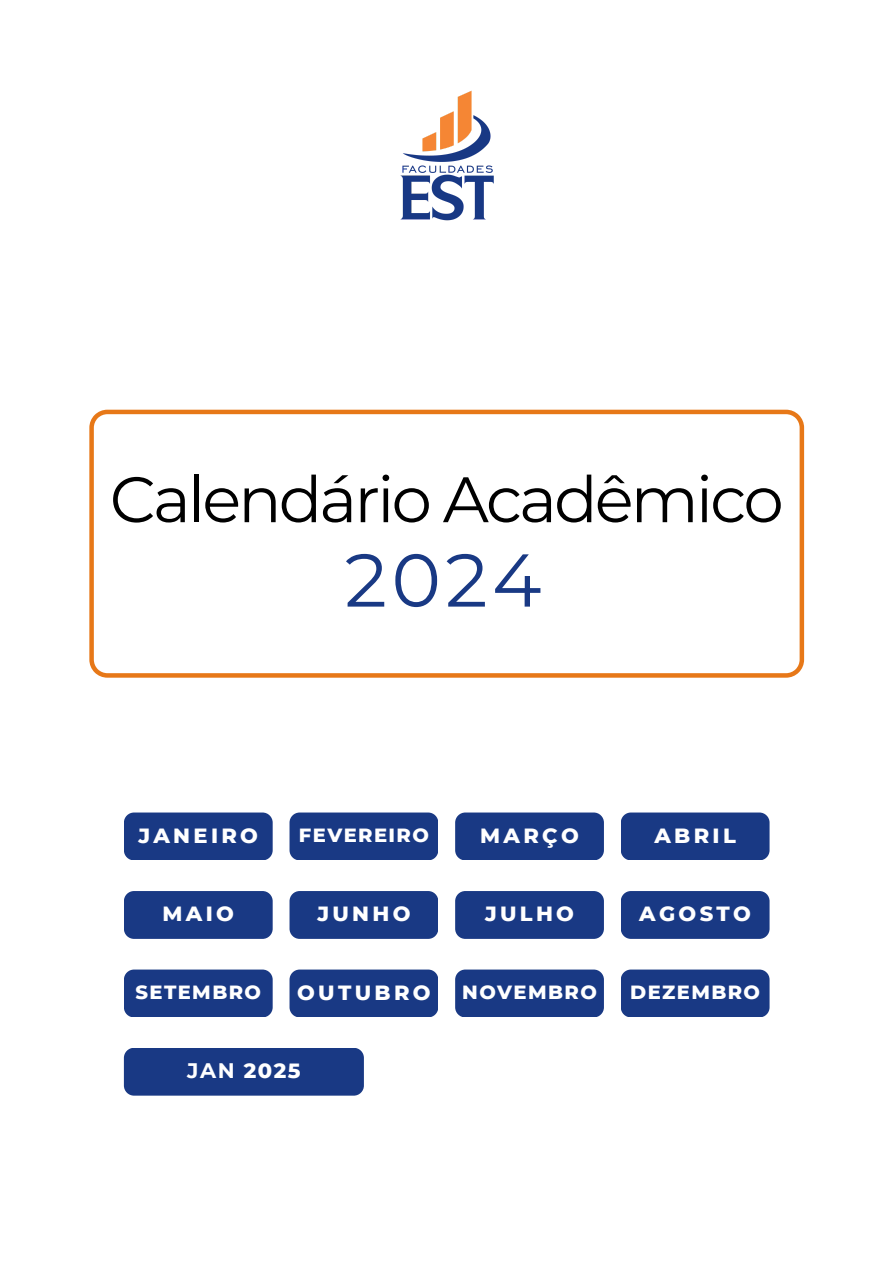
<style>
.page{position:relative;width:893px;height:1264px;background:#fff}
.page>*{position:absolute;margin:0;border:0;box-sizing:border-box;transform-origin:0 0}
.t1{font:74.55px "Montserrat";color:#193984}
.t2{font:64.2px "Montserrat";letter-spacing:-.045em;color:#000}
.t3{font:800 21px "Montserrat";letter-spacing:.16em;color:#fff}
.t4{font:800 19.5px "Montserrat";letter-spacing:.07em;color:#fff}
.s1{font-weight:700}
</style>
<div class="page">
<div style="left:124px;top:812px;width:149px;height:48px;background:#193984;border-radius:10px"></div>
<div style="left:124px;top:891px;width:149px;height:47px;background:#193984;border-radius:10px"></div>
<div style="left:124px;top:969px;width:149px;height:48px;background:#193984;border-radius:10px"></div>
<div style="left:289px;top:812px;width:149px;height:48px;background:#193984;border-radius:10px"></div>
<div style="left:289px;top:891px;width:149px;height:47px;background:#193984;border-radius:10px"></div>
<div style="left:289px;top:969px;width:149px;height:48px;background:#193984;border-radius:10px"></div>
<div style="left:455px;top:812px;width:149px;height:48px;background:#193984;border-radius:10px"></div>
<div style="left:455px;top:891px;width:149px;height:47px;background:#193984;border-radius:10px"></div>
<div style="left:455px;top:969px;width:149px;height:48px;background:#193984;border-radius:10px"></div>
<div style="left:620px;top:812px;width:149px;height:48px;background:#193984;border-radius:10px"></div>
<div style="left:620px;top:891px;width:149px;height:47px;background:#193984;border-radius:10px"></div>
<div style="left:620px;top:969px;width:149px;height:48px;background:#193984;border-radius:10px"></div>
<div style="left:124px;top:1047px;width:240px;height:48px;background:#193984;border-radius:10px"></div>
<img style="left:400px;top:90px;width:94px;height:131px">
<svg style="left:89px;top:409px;width:715px;height:268px"></svg>
<p class="t2" style="left:110px;top:460px;width:675px">Calendário Acadêmico</p>
<p class="t1" style="left:344px;top:534px;width:198px">2024</p>
<p class="t3" style="left:138px;top:822px;width:121px">JANEIRO</p>
<p class="t4" style="left:299px;top:822px;width:131px">FEVEREIRO</p>
<p class="t3" style="left:480px;top:822px;width:100px">MARÇO</p>
<p class="t3" style="left:654px;top:822px;width:83px">ABRIL</p>
<h1 class="t3" style="left:162px;top:901px;width:73px">MAIO</h1>
<p class="t3" style="left:317px;top:901px;width:95px">JUNHO</p>
<p class="t3" style="left:485px;top:901px;width:90px">JULHO</p>
<p class="t3" style="left:639px;top:901px;width:113px">AGOSTO</p>
<p class="t4" style="left:135px;top:979px;width:127px">SETEMBRO</p>
<p class="t3" style="left:297px;top:979px;width:135px">OUTUBRO</p>
<p class="t4" style="left:462px;top:979px;width:136px">NOVEMBRO</p>
<p class="t4" style="left:630px;top:979px;width:131px">DEZEMBRO</p>
<p class="t3" style="left:187px;top:1057px;width:115px"><span class="s1">JAN</span> 2025</p>
</div>
